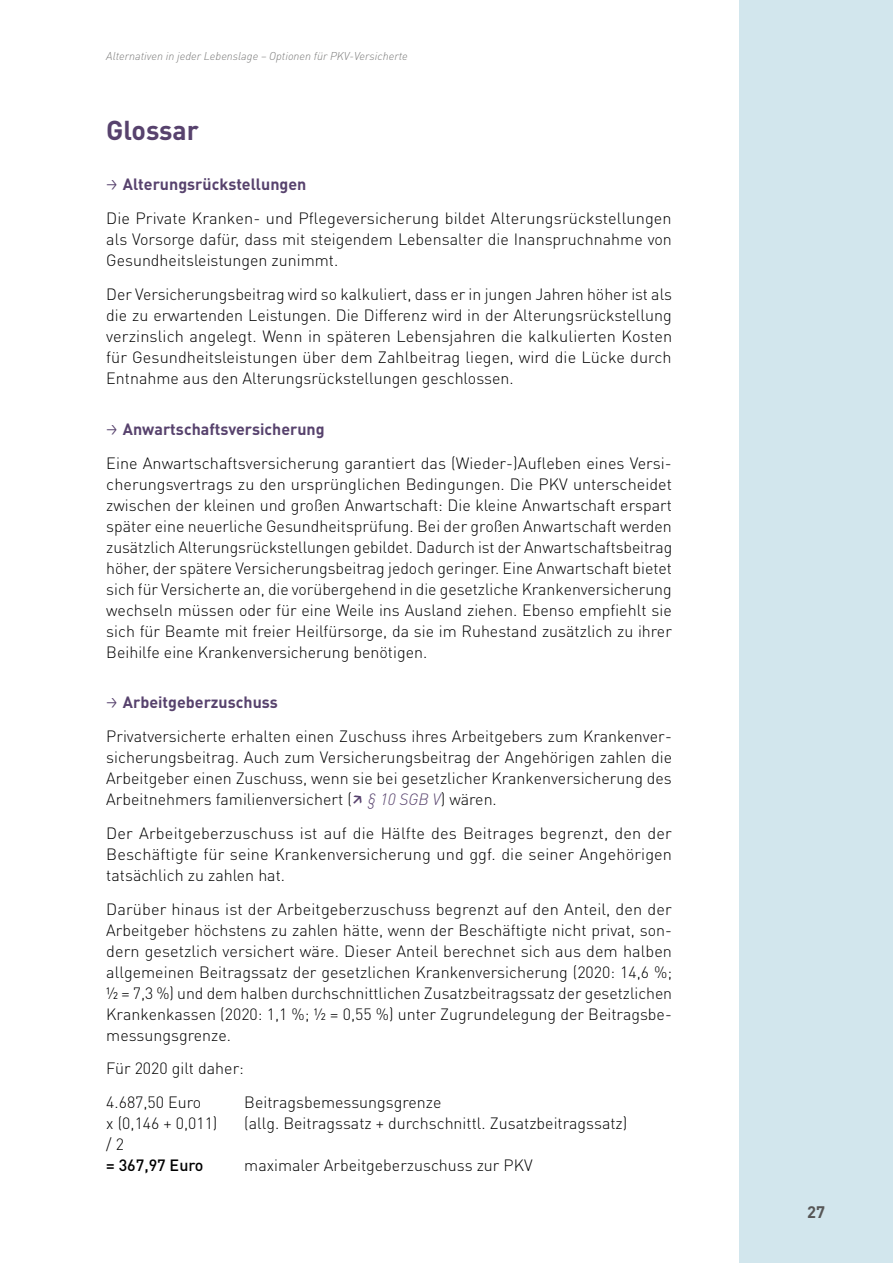
<style>
.page{position:relative;width:893px;height:1263px;background:#fff}
.page>*{position:absolute;margin:0;border:0;box-sizing:border-box;transform-origin:0 0}
.t1{font:700 27px "DINOT";color:#57426d}
.t2{font:700 16.5px "DINOT";color:#565656}
.t3{font:300 16.2px/21px "DINOT";color:#000}
.t4{font:500 16.2px "DINOT";color:#000}
.t5{font:italic 300 11.25px "DIN";color:#7b7b7a}
.s1{font-family:"GD Vtype";font-style:italic;color:#57426d}
.s2{font-weight:700;color:#57426d}
.s3{font-family:"GD Vtype";font-weight:500;color:#57426d}
.s4{font-family:"DIN";font-style:italic;color:#57426d}
</style>
<div class="page">
<div style="left:740px;top:0;width:153px;height:1263px;background:#d2e6ed"></div>
<p class="t5" style="left:106px;top:49px;width:303px">Alternativen in jeder Lebenslage – Optionen für PKV-Versicherte</p>
<h1 class="t1" style="left:106px;top:112px;width:94px">Glossar</h1>
<p class="t3" style="left:106px;top:167px;width:567px;line-height:33.8px"><span class="s1">→</span> <span class="s2">Alterungsrückstellungen<br></span>Die Private Kranken- und Pflegeversicherung bildet Alterungsrückstellungen</p>
<p class="t3" style="left:106px;top:228px;width:567px">als Vorsorge dafür, dass mit steigendem Lebensalter die Inanspruchnahme von<br>Gesundheitsleistungen zunimmt.</p>
<p class="t3" style="left:106px;top:283px;width:567px;text-align:justify">Der Versicherungsbeitrag wird so kalkuliert, dass er in jungen Jahren höher ist als die zu erwartenden Leistungen. Die Differenz wird in der Alterungsrückstellung verzinslich angelegt. Wenn in späteren Lebensjahren die kalkulierten Kosten für Gesundheitsleistungen über dem Zahlbeitrag liegen, wird die Lücke durch Entnahme aus den Alterungsrückstellungen geschlossen.</p>
<p class="t3" style="left:106px;top:411px;width:567px;line-height:33.8px"><span class="s1">→</span> <span class="s2">Anwartschaftsversicherung<br></span>Eine Anwartschaftsversicherung garantiert das (Wieder-)Aufleben eines Versi-</p>
<p class="t3" style="left:106px;top:472px;width:567px;text-align:justify">cherungsvertrags zu den ursprünglichen Bedingungen. Die PKV unterscheidet zwischen der kleinen und großen Anwartschaft: Die kleine Anwartschaft erspart später eine neuerliche Gesundheitsprüfung. Bei der großen Anwartschaft werden zusätzlich Alterungsrückstellungen gebildet. Dadurch ist der Anwartschaftsbeitrag höher, der spätere Versicherungsbeitrag jedoch geringer. Eine Anwartschaft bietet sich für Versicherte an, die vorübergehend in die gesetzliche Krankenversicherung wechseln müssen oder für eine Weile ins Ausland ziehen. Ebenso empfiehlt sie sich für Beamte mit freier Heilfürsorge, da sie im Ruhestand zusätzlich zu ihrer Beihilfe eine Krankenversicherung benötigen.</p>
<p class="t3" style="left:106px;top:685px;width:567px;line-height:33.8px"><span class="s1">→</span> <span class="s2">Arbeitgeberzuschuss<br></span>Privatversicherte erhalten einen Zuschuss ihres Arbeitgebers zum Krankenver-</p>
<p class="t3" style="left:106px;top:746px;width:567px;text-align:justify">sicherungsbeitrag. Auch zum Versicherungsbeitrag der Angehörigen zahlen die Arbeitgeber einen Zuschuss, wenn sie bei gesetzlicher Krankenversicherung des Arbeitnehmers familienversichert (<span class="s3">↗</span> <span class="s4">§ 10 SGB V</span>) wären.</p>
<p class="t3" style="left:106px;top:822px;width:567px;text-align:justify">Der Arbeitgeberzuschuss ist auf die Hälfte des Beitrages begrenzt, den der Beschäftigte für seine Krankenversicherung und ggf. die seiner Angehörigen tatsächlich zu zahlen hat.</p>
<p class="t3" style="left:106px;top:897px;width:567px;text-align:justify">Darüber hinaus ist der Arbeitgeberzuschuss begrenzt auf den Anteil, den der Arbeitgeber höchstens zu zahlen hätte, wenn der Beschäftigte nicht privat, son&shy;dern gesetzlich versichert wäre. Dieser Anteil berechnet sich aus dem halben allgemeinen Beitragssatz der gesetzlichen Krankenversicherung (2020: 14,6 %; ½ = 7,3 %) und dem halben durchschnittlichen Zusatzbeitragssatz der gesetzlichen Krankenkassen (2020: 1,1 %; ½ = 0,55 %) unter Zugrundelegung der Beitragsbe&shy;messungsgrenze.</p>
<p class="t3" style="left:106px;top:1051px;width:139px;line-height:33.8px">Für 2020 gilt daher:<br>4.687,50 Euro</p>
<p class="t3" style="left:244px;top:1091px;width:199px">Beitragsbemessungsgrenze</p>
<p class="t3" style="left:106px;top:1112px;width:113px">x (0,146 + 0,011)</p>
<p class="t3" style="left:244px;top:1112px;width:385px">(allg. Beitragssatz + durchschnittl. Zusatzbeitragssatz)</p>
<p class="t3" style="left:106px;top:1133px;width:19px">/ 2</p>
<p class="t4" style="left:106px;top:1154px;width:99px">= 367,97 Euro</p>
<p class="t3" style="left:244px;top:1154px;width:290px">maximaler Arbeitgeberzuschuss zur PKV</p>
<p class="t2" style="left:807px;top:1201px;width:19px">27</p>
</div>
